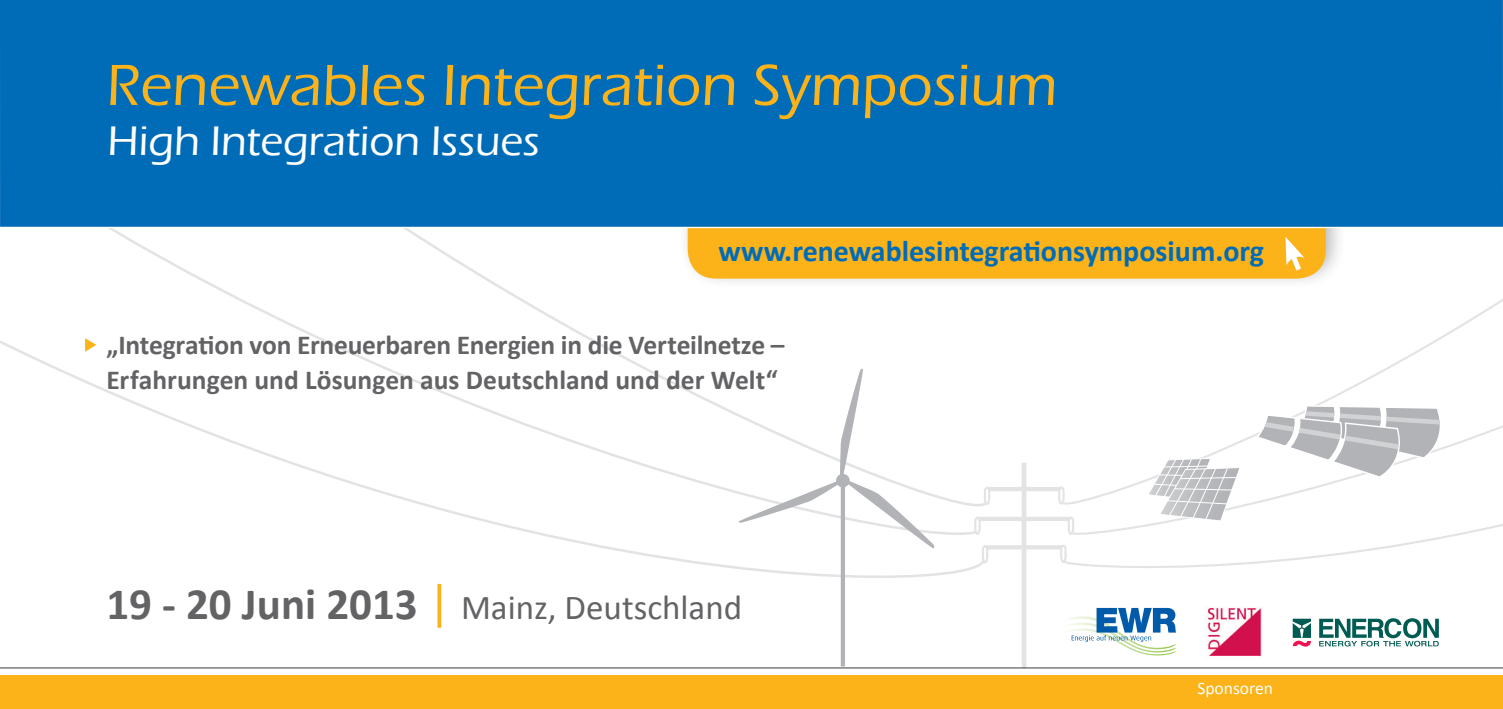
<style>
.page{position:relative;width:1503px;height:709px;background:#fff}
.page>*{position:absolute;margin:0;border:0;box-sizing:border-box;transform-origin:0 0}
.t1{font:500 60px "Eras ITC";color:#fbb319}
.t2{font:500 42.5px "Eras ITC";color:#fff}
.t3{font:35px "Calibri";color:#636366}
.t4{font:700 30px "Calibri";color:#006cb7}
.t5{font:700 27.5px/35px "Calibri";letter-spacing:-.005em;color:#636366}
.t6{font:17.5px "Calibri";color:#fff}
.s1{font-weight:700;font-size:45px}
.s2{font-size:50px;color:#fbb319}
</style>
<div class="page">
<svg style="left:1070px;top:299px;width:432px;height:269px"></svg>
<svg style="left:0;top:228px;width:973px;height:302px"></svg>
<div style="left:1021px;top:462px;width:5px;height:206px;background:#e3e3e4"></div>
<svg style="left:973px;top:486px;width:102px;height:78px"></svg>
<div style="left:678px;top:161px;width:668px;height:128px;background:#f8f8f8"></div>
<div style="left:687px;top:181px;width:638px;height:98px;background:#fbb319;border-radius:28px"></div>
<svg style="left:1285px;top:237px;width:20px;height:34px"></svg>
<div style="left:0;top:675px;width:1502px;height:34px;background:#fbb319"></div>
<hr style="left:0;top:667px;width:1502px;height:1px;background:#636366">
<svg style="left:85px;top:338px;width:11px;height:14px"></svg>
<div style="left:0;top:0;width:1502px;height:227px;background:#006cb7"></div>
<hr style="left:0;top:227px;width:1502px;height:1px;background:#fff">
<svg style="left:1255px;top:404px;width:194px;height:73px"></svg>
<svg style="left:1147px;top:457px;width:94px;height:65px"></svg>
<img style="left:1206px;top:608px;width:56px;height:48px">
<svg style="left:1292px;top:618px;width:18px;height:28px"></svg>
<svg style="left:1319px;top:618px;width:119px;height:28px"></svg>
<svg style="left:738px;top:368px;width:196px;height:298px"></svg>
<svg style="left:1068px;top:608px;width:108px;height:47px"></svg>
<h1 class="t1" style="left:106px;top:51px;width:952px">Renewables Integration Symposium</h1>
<h2 class="t2" style="left:108px;top:117px;width:434px">High Integration Issues</h2>
<p class="t4" style="left:718px;top:231px;width:547px">www.renewablesintegrationsymposium.org</p>
<p class="t5" style="left:106px;top:327px;width:680px">„Integration von Erneuerbaren Energien in die Verteilnetze –<br>Erfahrungen und Lösungen aus Deutschland und der Welt“</p>
<p class="t3" style="left:106px;top:585px;width:637px"><span class="s1">19 - 20 Juni 2013</span> <span class="s2">|</span> Mainz, Deutschland</p>
<p class="t6" style="left:1197px;top:677px;width:77px">Sponsoren</p>
</div>
